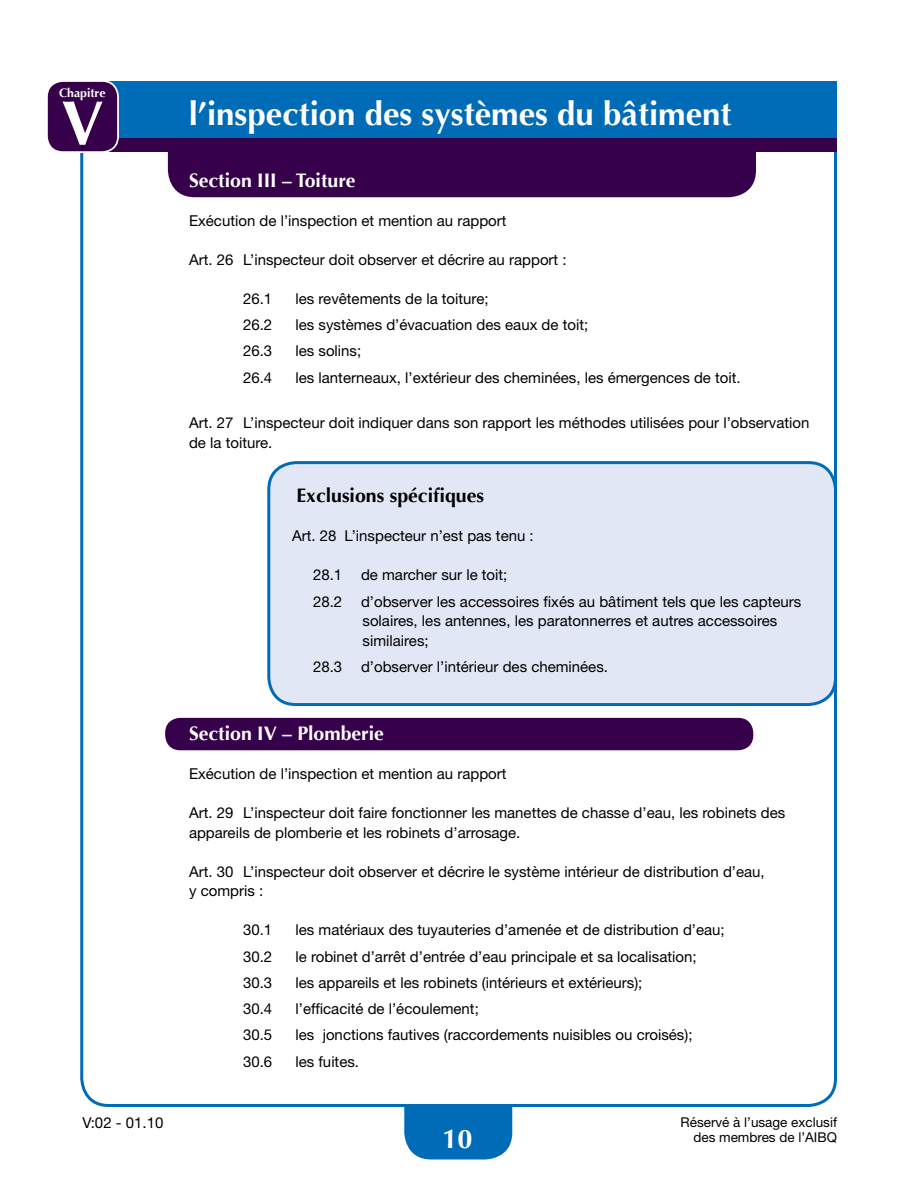
<style>
.page{position:relative;width:918px;height:1188px;background:#fff}
.page>*{position:absolute;margin:0;border:0;box-sizing:border-box;transform-origin:0 0}
.t1{font:700 63.15px "Optima";color:#fff}
.t2{font:700 33px "Optima";color:#fff}
.t3{font:700 27px "Optima";color:#fff}
.t4{font:700 19.5px "Optima";color:#fff}
.t5{font:700 19.5px "Optima";color:#000}
.t6{font:15px/19.5px "Helvetica Neue";color:#000}
.t7{font:13.5px/15px "Helvetica Neue";color:#000;text-align:right}
.t8{font:700 12.3px "Optima";color:#fff}
</style>
<div class="page">
<div style="left:404px;top:1073px;width:108px;height:87px;background:#006bb6;border-radius:27px"></div>
<div style="left:399px;top:1071px;width:118px;height:35px;background:#fff"></div>
<div style="left:168px;top:90px;width:588px;height:107px;background:#37004a;border-radius:27px"></div>
<div style="left:81px;top:118px;width:756px;height:34px;background:#37004a"></div>
<div style="left:81px;top:81px;width:756px;height:57px;background:#006bb6"></div>
<div style="left:47px;top:81px;width:71px;height:71px;background:#37004a;border-radius:16px"></div>
<div style="left:46px;top:80px;width:73px;height:73px;border:2px solid #fff;border-radius:16px"></div>
<div style="left:165px;top:718px;width:588px;height:32px;background:#37004a;border-radius:15px"></div>
<div style="left:269px;top:463px;width:566px;height:242px;background:#e1e7f5;border-radius:27px"></div>
<div style="left:267px;top:461px;width:570px;height:245px;border:3px solid #006bb6;border-radius:27px"></div>
<p class="t8" style="left:59px;top:86px;width:48px">Chapitre</p>
<h1 class="t1" style="left:61px;top:87px;width:44px">V</h1>
<h2 class="t2" style="left:189px;top:94px;width:544px">l’inspection des systèmes du bâtiment</h2>
<h3 class="t4" style="left:189px;top:169px;width:168px">Section III – Toiture</h3>
<p class="t6" style="left:189px;top:211px;width:319px">Exécution de l’inspection et mention au rapport</p>
<p class="t6" style="left:189px;top:250px;width:379px">Art. 26 L’inspecteur doit observer et décrire au rapport :</p>
<p class="t6" style="left:243px;top:289px;width:31px">26.1</p>
<p class="t6" style="left:296px;top:289px;width:195px">les revêtements de la toiture;</p>
<p class="t6" style="left:243px;top:315px;width:31px">26.2</p>
<p class="t6" style="left:296px;top:315px;width:294px">les systèmes d’évacuation des eaux de toit;</p>
<p class="t6" style="left:243px;top:341px;width:31px">26.3</p>
<p class="t6" style="left:296px;top:341px;width:67px">les solins;</p>
<p class="t6" style="left:243px;top:367px;width:31px">26.4</p>
<p class="t6" style="left:296px;top:367px;width:447px">les lanterneaux, l’extérieur des cheminées, les émergences de toit.</p>
<p class="t6" style="left:189px;top:413px;width:622px">Art. 27 L’inspecteur doit indiquer dans son rapport les méthodes utilisées pour l’observation de la toiture.</p>
<h3 class="t5" style="left:297px;top:484px;width:189px">Exclusions spécifiques</h3>
<p class="t6" style="left:292px;top:526px;width:243px">Art. 28 L’inspecteur n’est pas tenu :</p>
<p class="t6" style="left:313px;top:565px;width:31px">28.1</p>
<p class="t6" style="left:361px;top:565px;width:148px">de marcher sur le toit;</p>
<p class="t6" style="left:313px;top:591px;width:31px">28.2</p>
<p class="t6" style="left:361px;top:591px;width:442px">d’observer les accessoires fixés au bâtiment tels que les capteurs solaires, les antennes, les paratonnerres et autres accessoires similaires;</p>
<p class="t6" style="left:313px;top:657px;width:31px">28.3</p>
<p class="t6" style="left:361px;top:657px;width:248px">d’observer l’intérieur des cheminées.</p>
<p class="t6" style="left:82px;top:1113px;width:83px">V:02 - 01.10</p>
<h3 class="t4" style="left:189px;top:723px;width:197px">Section IV – Plomberie</h3>
<p class="t6" style="left:189px;top:764px;width:319px">Exécution de l’inspection et mention au rapport</p>
<p class="t6" style="left:189px;top:803px;width:598px">Art. 29 L’inspecteur doit faire fonctionner les manettes de chasse d’eau, les robinets des appareils de plomberie et les robinets d’arrosage.</p>
<p class="t6" style="left:189px;top:862px;width:577px">Art. 30 L’inspecteur doit observer et décrire le système intérieur de distribution d’eau, y compris :</p>
<p class="t6" style="left:243px;top:920px;width:31px">30.1</p>
<p class="t6" style="left:296px;top:920px;width:431px">les matériaux des tuyauteries d’amenée et de distribution d’eau;</p>
<p class="t6" style="left:243px;top:946px;width:31px">30.2</p>
<p class="t6" style="left:296px;top:946px;width:403px">le robinet d’arrêt d’entrée d’eau principale et sa localisation;</p>
<p class="t6" style="left:243px;top:973px;width:31px">30.3</p>
<p class="t6" style="left:296px;top:973px;width:348px">les appareils et les robinets (intérieurs et extérieurs);</p>
<p class="t6" style="left:243px;top:999px;width:31px">30.4</p>
<p class="t6" style="left:296px;top:999px;width:185px">l’efficacité de l’écoulement;</p>
<p class="t6" style="left:243px;top:1025px;width:31px">30.5</p>
<p class="t6" style="left:296px;top:1025px;width:399px">les jonctions fautives (raccordements nuisibles ou croisés);</p>
<p class="t6" style="left:243px;top:1051px;width:31px">30.6</p>
<p class="t6" style="left:296px;top:1051px;width:65px">les fuites.</p>
<h3 class="t3" style="left:443px;top:1123px;width:32px">10</h3>
<p class="t7" style="left:681px;top:1114px;width:158px">Réservé à l’usage exclusif des membres de l’AIBQ</p>
</div>
